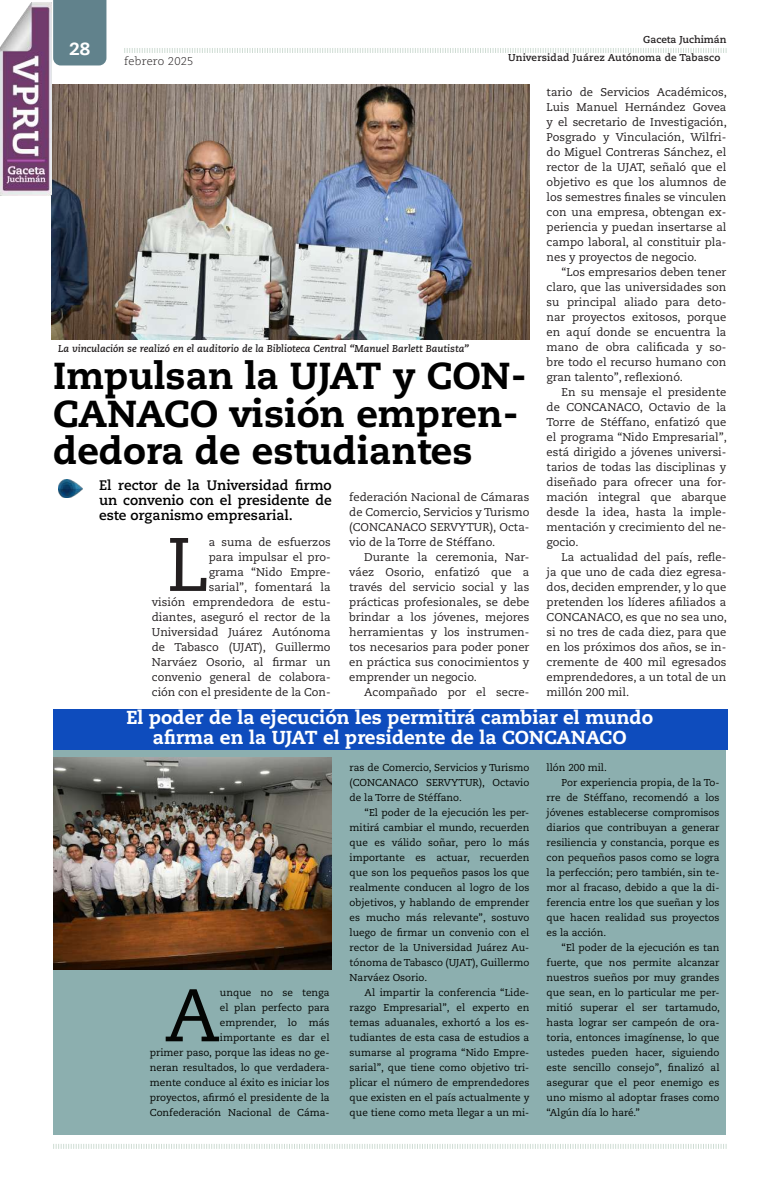
<style>
.page{position:relative;width:762px;height:1188px;background:#fff}
.page>*{position:absolute;margin:0;border:0;box-sizing:border-box;transform-origin:0 0}
.t1{font:75.5px "Caecilia LT Std";color:#231f20}
.t2{font:74.25px "Caecilia LT Std";color:#040503}
.t3{font:800 37.5px/37.5px "Caecilia LT Std";color:#000}
.t4{font:800 18.75px/20px "Caecilia LT Std";color:#fff;text-align:center}
.t5{font:800 17.5px "Caecilia LT Std";color:#fff}
.t6{font:700 13.75px/15px "Caecilia LT Std";color:#000;text-align:justify}
.t7{font:11.25px/15px "Caecilia LT Std";color:#231f20;text-align:justify}
.t8{font:300 11.25px "Caecilia LT Std";letter-spacing:.02em;color:#231f20}
.t9{font:10px/15px "Caecilia LT Std";color:#040503;text-align:justify}
.t10{font:italic 700 10px "Caecilia LT Std";color:#231f20}
.t11{font:700 10px "Caecilia LT Std";letter-spacing:.02em;color:#231f20}
.t12{font:700 10px "Caecilia LT Std";color:#231f20}
</style>
<div class="page">
<div style="left:53px;top:0;width:53px;height:65px;background:#61828c"></div>
<svg style="left:53px;top:1144px;width:674px;height:5px"></svg>
<svg style="left:124px;top:48px;width:603px;height:5px"></svg>
<div style="left:53px;top:719px;width:673px;height:415px;background:#8cafaf"></div>
<div style="left:53px;top:709px;width:675px;height:41px;background:#0e4cbd"></div>
<img style="left:51px;top:84px;width:478px;height:255px">
<img style="left:53px;top:757px;width:278px;height:211px">
<img style="left:58px;top:479px;width:25px;height:18px">
<img style="left:0;top:2px;width:51px;height:193px">
<h3 class="t5" style="left:69px;top:38px;width:22px">28</h3>
<p class="t8" style="left:124px;top:55px;width:71px">febrero 2025</p>
<p class="t12" style="left:643px;top:34px;width:85px">Gaceta Juchimán</p>
<p class="t11" style="left:508px;top:51px;width:214px">Universidad Juárez Autónoma de Tabasco</p>
<p class="t10" style="left:58px;top:342px;width:413px">La vinculación se realizó en el auditorio de la Biblioteca Central “Manuel Barlett Bautista”</p>
<h3 class="t3" style="left:53px;top:357px;width:475px">Impulsan la UJAT y CON-<br>CANACO visión empren&shy;dedora de estudiantes</h3>
<p class="t7" style="left:349px;top:489px;width:182px">federación Nacional de Cámaras de Comercio, Servicios y Turismo (CONCANACO SERVYTUR), Octa&shy;vio de la Torre de Stéffano.</p>
<p class="t7" style="left:349px;top:549px;width:182px;text-indent:15px">Durante la ceremonia, Nar&shy;váez Osorio, enfatizó que a través del servicio social y las prácticas profesionales, se debe brindar a los jóvenes, mejores herramientas y los instrumen&shy;tos necesarios para poder poner en práctica sus conocimientos y emprender un negocio.</p>
<p class="t7" style="left:364px;top:684px;width:167px">Acompañado por el secre-</p>
<p class="t6" style="left:99px;top:478px;width:234px">El rector de la Universidad firmo un convenio con el presidente de este organismo empresarial.</p>
<p class="t7" style="left:152px;top:534px;width:180px;text-align:right">a suma de esfuerzos<br>para impulsar el pro-<br>grama “Nido Empre-<br>sarial”, fomentará la<br>visión emprendedora de estu&shy;diantes, aseguró el rector de la<br>Universidad Juárez Autónoma de Tabasco (UJAT), Guillermo<br>Narváez Osorio, al firmar un convenio general de colabora&shy;ción con el presidente de la Con-</p>
<h1 class="t1" style="left:167px;top:521px;width:43px">L</h1>
<p class="t7" style="left:547px;top:84px;width:182px">tario de Servicios Académicos, Luis Manuel Hernández Govea y el secretario de Investigación, Posgrado y Vinculación, Wilfri&shy;do Miguel Contreras Sánchez, el rector de la UJAT, señaló que el objetivo es que los alumnos de los semestres finales se vinculen con una empresa, obtengan ex&shy;periencia y puedan insertarse al campo laboral, al constituir pla&shy;nes y proyectos de negocio.</p>
<p class="t7" style="left:547px;top:264px;width:181px;text-indent:15px">“Los empresarios deben tener claro, que las universidades son su principal aliado para deto&shy;nar proyectos exitosos, porque en aquí donde se encuentra la mano de obra calificada y so&shy;bre todo el recurso humano con gran talento”, reflexionó.</p>
<p class="t7" style="left:547px;top:384px;width:182px;text-indent:15px">En su mensaje el presidente de CONCANACO, Octavio de la Torre de Stéffano, enfatizó que el programa “Nido Empresarial”, está dirigido a jóvenes universi&shy;tarios de todas las disciplinas y diseñado para ofrecer una for&shy;mación integral que abarque desde la idea, hasta la imple&shy;mentación y crecimiento del ne&shy;gocio.</p>
<p class="t7" style="left:547px;top:549px;width:182px;text-indent:15px">La actualidad del país, refle&shy;ja que uno de cada diez egresa&shy;dos, deciden emprender, y lo que pretenden los líderes afiliados a CONCANACO, es que no sea uno, si no tres de cada diez, para que en los próximos dos años, se in&shy;cremente de 400 mil egresados emprendedores, a un total de un millón 200 mil.</p>
<h3 class="t4" style="left:126px;top:707px;width:528px">El poder de la ejecución les permitirá cambiar el mundo afirma en la UJAT el presidente de la CONCANACO</h3>
<h2 class="t2" style="left:165px;top:972px;width:57px">A</h2>
<p class="t9" style="left:150px;top:985px;width:181px;text-align:right">unque no se tenga<br>el plan perfecto para<br>emprender, lo más<br>importante es dar el<br>primer paso, porque las ideas no ge&shy;neran resultados, lo que verdadera&shy;mente conduce al éxito es iniciar los proyectos, afirmó el presidente de la<br>Confederación Nacional de Cáma-</p>
<p class="t9" style="left:350px;top:760px;width:181px">ras de Comercio, Servicios y Turismo (CONCANACO SERVYTUR), Octavio de la Torre de Stéffano.</p>
<p class="t9" style="left:350px;top:805px;width:181px;text-indent:15px">“El poder de la ejecución les per&shy;mitirá cambiar el mundo, recuerden que es válido soñar, pero lo más importante es actuar, recuerden que son los pequeños pasos los que realmente conducen al logro de los objetivos, y hablando de emprender es mucho más relevante”, sostuvo luego de firmar un convenio con el rector de la Universidad Juárez Au&shy;tónoma de Tabasco (UJAT), Guillermo Narváez Osorio.</p>
<p class="t9" style="left:350px;top:985px;width:181px;text-indent:15px">Al impartir la conferencia “Lide&shy;razgo Empresarial”, el experto en temas aduanales, exhortó a los es&shy;tudiantes de esta casa de estudios a sumarse al programa “Nido Empre&shy;sarial”, que tiene como objetivo tri&shy;plicar el número de emprendedores que existen en el país actualmente y que tiene como meta llegar a un mi-</p>
<p class="t9" style="left:547px;top:760px;width:62px">llón 200 mil.</p>
<p class="t9" style="left:562px;top:775px;width:159px">Por experiencia propia, de la To-</p>
<p class="t9" style="left:547px;top:790px;width:174px">rre de Stéffano, recomendó a los</p>
<p class="t9" style="left:547px;top:805px;width:174px">jóvenes establecerse compromisos</p>
<p class="t9" style="left:547px;top:820px;width:174px">diarios que contribuyan a generar</p>
<p class="t9" style="left:547px;top:835px;width:174px">resiliencia y constancia, porque es</p>
<p class="t9" style="left:547px;top:850px;width:174px">con pequeños pasos como se logra</p>
<p class="t9" style="left:547px;top:865px;width:174px">la perfección; pero también, sin te-</p>
<p class="t9" style="left:547px;top:880px;width:174px">mor al fracaso, debido a que la di-</p>
<p class="t9" style="left:547px;top:895px;width:174px">ferencia entre los que sueñan y los</p>
<p class="t9" style="left:547px;top:910px;width:174px">que hacen realidad sus proyectos</p>
<p class="t9" style="left:547px;top:925px;width:61px">es la acción.</p>
<p class="t9" style="left:562px;top:940px;width:159px">“El poder de la ejecución es tan</p>
<p class="t9" style="left:547px;top:955px;width:174px">fuerte, que nos permite alcanzar</p>
<p class="t9" style="left:547px;top:970px;width:174px">nuestros sueños por muy grandes</p>
<p class="t9" style="left:547px;top:985px;width:174px">que sean, en lo particular me per-</p>
<p class="t9" style="left:547px;top:1000px;width:175px">mitió superar el ser tartamudo,</p>
<p class="t9" style="left:547px;top:1015px;width:174px">hasta lograr ser campeón de ora-</p>
<p class="t9" style="left:547px;top:1030px;width:174px">toria, entonces imagínense, lo que</p>
<p class="t9" style="left:547px;top:1045px;width:174px">ustedes pueden hacer, siguiendo</p>
<p class="t9" style="left:547px;top:1060px;width:174px">este sencillo consejo”, finalizó al</p>
<p class="t9" style="left:547px;top:1075px;width:174px">asegurar que el peor enemigo es</p>
<p class="t9" style="left:547px;top:1090px;width:174px">uno mismo al adoptar frases como</p>
<p class="t9" style="left:547px;top:1105px;width:95px">“Algún día lo haré.”</p>
</div>
